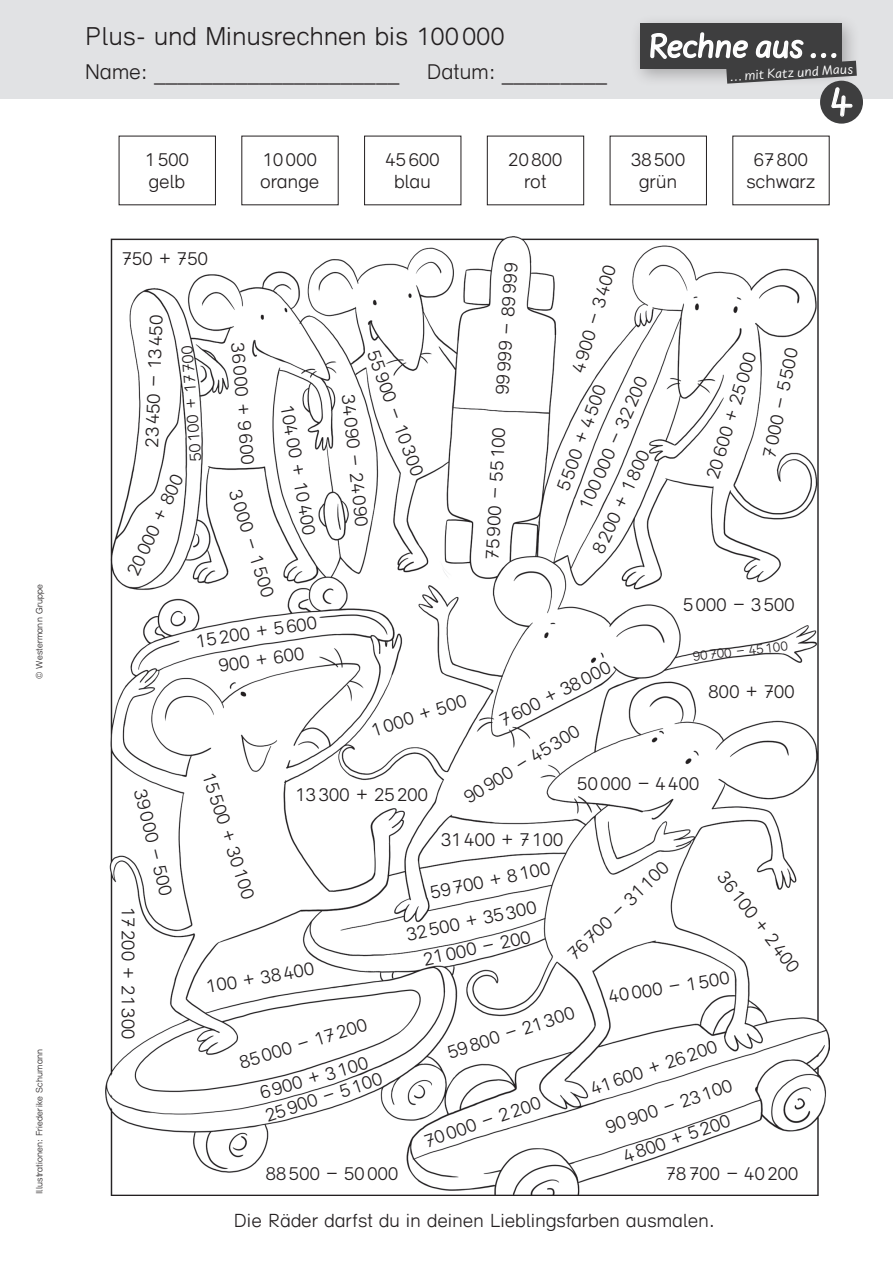
<style>
.page{position:relative;width:893px;height:1263px;background:#fff}
.page>*{position:absolute;margin:0;border:0;box-sizing:border-box;transform-origin:0 0}
.t1{font:40.05px "bs Jannis Hand 1";color:#fff}
.t2{font:33.75px "bs Jannis Hand 1";letter-spacing:-.01em;color:#fff}
._990_Kolumnentite_02{font:300 25.5px "bs Druckschrift Gru 1";color:#231f20}
.t3{font:300 21px "bs Druckschrift Gru 1";color:#231f20}
._101_Grundschrift_07{font:300 18.75px "bs Druckschrift Gru 1";color:#231f20}
._101_Grundschrift_07-2{font:300 16.5px "bs Druckschrift Gru 1";color:#231f20}
.t4{font:13.8px "bs Jannis Hand 1";color:#fff}
._101_Grundschrift_07-3{font:300 13.5px "bs Druckschrift Gru 1";color:#231f20}
.t5{font:300 9px "bs Druckschrift Gru 1";color:#231f20}
</style>
<div class="page">
<img style="left:105px;top:236px;width:724px;height:959px">
<div style="left:0;top:0;width:893px;height:99px;background:#e1e2e4"></div>
<div style="left:640px;top:23px;width:202px;height:46px;background:#3e3e3f"></div>
<div style="left:820px;top:81px;width:43px;height:43px;background:#3e3e3f;border-radius:50%"></div>
<svg style="left:649px;top:22px;width:208px;height:114px"></svg>
<div style="left:487px;top:136px;width:97px;height:69px;border:1px solid #231f20"></div>
<svg style="left:648px;top:304px;width:5px;height:5px"></svg>
<p class="t5" style="left:34px;top:679px;width:97px;rotate:-90deg">© Westermann Gruppe</p>
<p class="t5" style="left:34px;top:1194px;width:147px;rotate:-90deg">Illustrationen: Friederike Schumann</p>
<h3 class="_990_Kolumnentite_02" style="left:85px;top:23px;width:127px">Überschrift</h3>
<p class="t3" style="left:85px;top:62px;width:316px">Name: _____________________</p>
<p class="t3" style="left:427px;top:62px;width:182px">Datum: _________</p>
<p class="t4" style="left:729px;top:68px;width:125px;rotate:-4deg">… mit Katz und Maus</p>
<p class="_990_Kolumnentite_02" style="left:85px;top:21px;width:421px">Plus- und Minusrechnen bis 100000</p>
<h2 class="t2" style="left:649px;top:25px;width:192px">Rechne aus…</h2>
<p class="t1" style="left:831px;top:77px;width:24px">4</p>
<p class="_101_Grundschrift_07" style="left:145px;top:148px;width:45px">1500</p>
<p class="_101_Grundschrift_07" style="left:149px;top:171px;width:38px">gelb</p>
<p class="_101_Grundschrift_07" style="left:263px;top:148px;width:56px">10000</p>
<p class="_101_Grundschrift_07" style="left:261px;top:171px;width:60px">orange</p>
<p class="_101_Grundschrift_07" style="left:386px;top:148px;width:56px">45600</p>
<p class="_101_Grundschrift_07" style="left:394px;top:171px;width:38px">blau</p>
<p class="_101_Grundschrift_07" style="left:122px;top:247px;width:88px">750 + 750</p>
<p class="_101_Grundschrift_07" style="left:141px;top:447px;width:134px;rotate:-88deg">23450 − 13450</p>
<p class="_101_Grundschrift_07-2" style="left:187px;top:462px;width:118px;rotate:-95deg">50100 + 17700</p>
<p class="_101_Grundschrift_07" style="left:122px;top:570px;width:111px;rotate:-65deg">20000 + 800</p>
<p class="_101_Grundschrift_07" style="left:248px;top:342px;width:124px;rotate:85deg">36000 + 9600</p>
<p class="_101_Grundschrift_07" style="left:298px;top:403px;width:134px;rotate:80deg">10400 + 10400</p>
<p class="_101_Grundschrift_07" style="left:246px;top:486px;width:113px;rotate:73deg">3000 − 1500</p>
<p class="_101_Grundschrift_07" style="left:383px;top:347px;width:134px;rotate:70deg">55900 − 10300</p>
<p class="_101_Grundschrift_07" style="left:359px;top:393px;width:134px;rotate:84deg">34090 − 24090</p>
<p class="_101_Grundschrift_07" style="left:508px;top:148px;width:56px">20800</p>
<p class="_101_Grundschrift_07" style="left:524px;top:171px;width:24px">rot</p>
<p class="_101_Grundschrift_07" style="left:631px;top:148px;width:56px">38500</p>
<p class="_101_Grundschrift_07" style="left:639px;top:171px;width:40px">grün</p>
<p class="_101_Grundschrift_07" style="left:754px;top:148px;width:56px">67800</p>
<p class="_101_Grundschrift_07" style="left:746px;top:171px;width:71px">schwarz</p>
<p class="_101_Grundschrift_07" style="left:491px;top:394px;width:134px;rotate:-86deg">99999 − 89999</p>
<p class="_101_Grundschrift_07" style="left:567px;top:369px;width:113px;rotate:-73deg">4900 − 3400</p>
<p class="_101_Grundschrift_07" style="left:574px;top:504px;width:145px;rotate:-66deg">100000 − 32200</p>
<p class="_101_Grundschrift_07" style="left:552px;top:486px;width:113px;rotate:-70deg">5500 + 4500</p>
<p class="_101_Grundschrift_07" style="left:481px;top:559px;width:134px;rotate:-87deg">75900 − 55100</p>
<p class="_101_Grundschrift_07" style="left:587px;top:548px;width:113px;rotate:-65deg">8200 + 1800</p>
<p class="_101_Grundschrift_07" style="left:758px;top:455px;width:113px;rotate:-78deg">7000 − 5500</p>
<p class="_101_Grundschrift_07" style="left:701px;top:475px;width:134px;rotate:-73deg">20600 + 25000</p>
<p class="_101_Grundschrift_07" style="left:683px;top:594px;width:113px">5000 − 3500</p>
<p class="_101_Grundschrift_07" style="left:195px;top:630px;width:124px;rotate:-9deg">15200 + 5600</p>
<p class="_101_Grundschrift_07-3" style="left:692px;top:648px;width:97px;rotate:-6deg">90700 − 45100</p>
<p class="_101_Grundschrift_07" style="left:217px;top:655px;width:88px;rotate:-9deg">900 + 600</p>
<p class="_101_Grundschrift_07" style="left:496px;top:712px;width:124px;rotate:-27deg">7600 + 38000</p>
<p class="_101_Grundschrift_07" style="left:708px;top:681px;width:88px">800 + 700</p>
<p class="_101_Grundschrift_07" style="left:368px;top:720px;width:101px;rotate:-18deg">1000 + 500</p>
<p class="_101_Grundschrift_07" style="left:460px;top:790px;width:134px;rotate:-32deg">90900 − 45300</p>
<p class="_101_Grundschrift_07" style="left:219px;top:769px;width:134px;rotate:72deg">15500 + 30100</p>
<p class="_101_Grundschrift_07" style="left:577px;top:772px;width:124px">50000 − 4400</p>
<p class="_101_Grundschrift_07" style="left:296px;top:783px;width:134px">13300 + 25200</p>
<p class="_101_Grundschrift_07" style="left:151px;top:787px;width:111px;rotate:76deg">39000 − 500</p>
<p class="_101_Grundschrift_07" style="left:441px;top:829px;width:124px">31400 + 7100</p>
<p class="_101_Grundschrift_07" style="left:428px;top:882px;width:124px;rotate:-12deg">59700 + 8100</p>
<p class="_101_Grundschrift_07" style="left:563px;top:948px;width:134px;rotate:-44deg">76700 − 31100</p>
<p class="_101_Grundschrift_07" style="left:731px;top:866px;width:124px;rotate:53deg">36100 + 2400</p>
<p class="_101_Grundschrift_07" style="left:139px;top:907px;width:134px;rotate:90deg">17200 + 21300</p>
<p class="_101_Grundschrift_07" style="left:404px;top:924px;width:134px;rotate:-12deg">32500 + 35300</p>
<p class="_101_Grundschrift_07" style="left:421px;top:948px;width:111px;rotate:-12deg">21000 − 200</p>
<p class="_101_Grundschrift_07" style="left:204px;top:976px;width:111px;rotate:-10deg">100 + 38400</p>
<p class="_101_Grundschrift_07" style="left:607px;top:986px;width:124px;rotate:-9deg">40000 − 1500</p>
<p class="_101_Grundschrift_07" style="left:445px;top:1042px;width:134px;rotate:-18deg">59800 − 21300</p>
<p class="_101_Grundschrift_07" style="left:237px;top:1052px;width:134px;rotate:-17deg">85000 − 17200</p>
<p class="_101_Grundschrift_07" style="left:588px;top:1078px;width:134px;rotate:-19deg">41600 + 26200</p>
<p class="_101_Grundschrift_07" style="left:257px;top:1082px;width:113px;rotate:-16deg">6900 + 3100</p>
<p class="_101_Grundschrift_07" style="left:262px;top:1105px;width:124px;rotate:-18deg">25900 − 5100</p>
<p class="_101_Grundschrift_07" style="left:603px;top:1117px;width:134px;rotate:-19deg">90900 − 23100</p>
<p class="_101_Grundschrift_07" style="left:421px;top:1131px;width:124px;rotate:-19deg">70000 − 2200</p>
<p class="_101_Grundschrift_07" style="left:620px;top:1146px;width:113px;rotate:-19deg">4800 + 5200</p>
<p class="_101_Grundschrift_07" style="left:266px;top:1163px;width:134px">88500 − 50000</p>
<p class="_101_Grundschrift_07" style="left:666px;top:1163px;width:134px">78700 − 40200</p>
<p class="_101_Grundschrift_07" style="left:234px;top:1209px;width:482px">Die Räder darfst du in deinen Lieblingsfarben ausmalen.</p>
</div>
